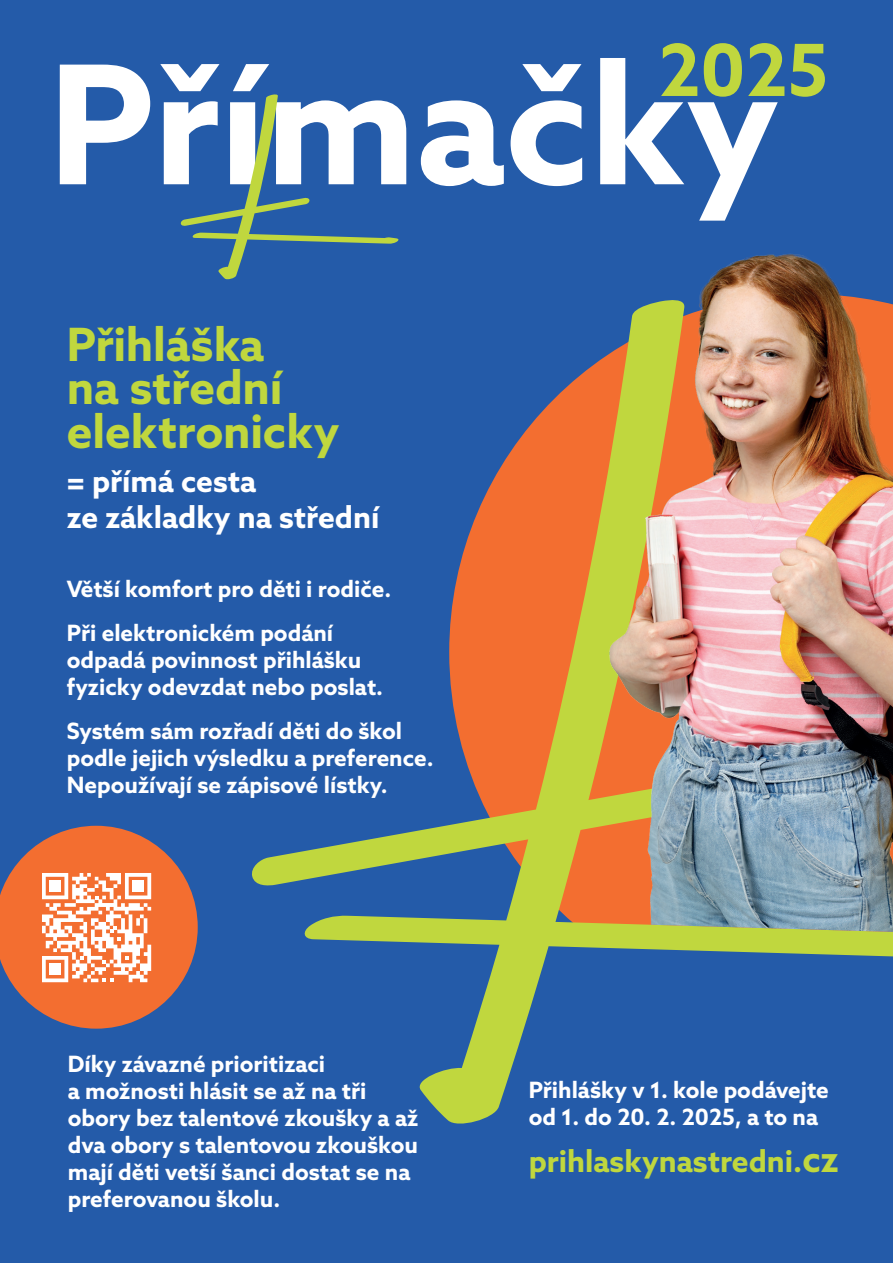
<style>
.page{position:relative;width:893px;height:1263px;background:#245ba9}
.page>*{position:absolute;margin:0;border:0;box-sizing:border-box;transform-origin:0 0}
.t1{font:700 165.3px "Azo Sans";color:#fff}
.t2{font:700 72px "Azo Sans";color:#c0d73e}
.t3{font:700 45.9px/43.3px "Azo Sans";letter-spacing:-.005em;color:#c0d73e}
.t4{font:700 30px/36px "Azo Sans";color:#fff}
.t5{font:700 30px "Azo Sans";color:#c0d73e}
.t6{font:700 22.5px/27px "Azo Sans";color:#fff}
.s1{font-size:36px}
</style>
<div class="page">
<svg style="left:252px;top:409px;width:641px;height:715px"></svg>
<img style="left:544px;top:254px;width:349px;height:678px">
<svg style="left:0;top:826px;width:198px;height:203px"></svg>
<div style="left:132px;top:880px;width:12px;height:12px;background:#fff"></div>
<div style="left:50px;top:963px;width:11px;height:12px;background:#fff"></div>
<div style="left:49px;top:880px;width:12px;height:12px;background:#fff"></div>
<svg style="left:180px;top:94px;width:219px;height:186px"></svg>
<h2 class="t2" style="left:658px;top:23px;width:171px">2025</h2>
<h1 class="t1" style="left:49px;top:17px;width:731px">Přímačky</h1>
<h3 class="t3" style="left:67px;top:322px;width:274px">Přihláška<br>na střední elektronicky</h3>
<h3 class="t4" style="left:67px;top:463px;width:314px">= přímá cesta<br>ze základky na střední</h3>
<p class="t6" style="left:67px;top:567px;width:326px;line-height:44px">Větší komfort pro děti i rodiče.<br>Při elektronickém podání</p>
<p class="t6" style="left:67px;top:646px;width:318px">odpadá povinnost přihlášku fyzicky odevzdat nebo poslat.</p>
<p class="t6" style="left:67px;top:717px;width:368px">Systém sám rozřadí děti do škol podle jejich výsledku a preference.<br>Nepoužívají se zápisové lístky.</p>
<p class="t6" style="left:68px;top:1050px;width:352px">Díky závazné prioritizaci<br>a možnosti hlásit se až na tři obory bez talentové zkoušky a až dva obory s talentovou zkouškou mají děti vetší šanci dostat se na preferovanou školu.</p>
<p class="t6" style="left:529px;top:1075px;width:302px">Přihlášky v 1. kole podávejte od 1. do 20. 2. 2025, a to na</p>
<h3 class="t5" style="left:529px;top:1141px;width:311px">prihlaskynastredni.<span class="s1">cz</span></h3>
</div>
